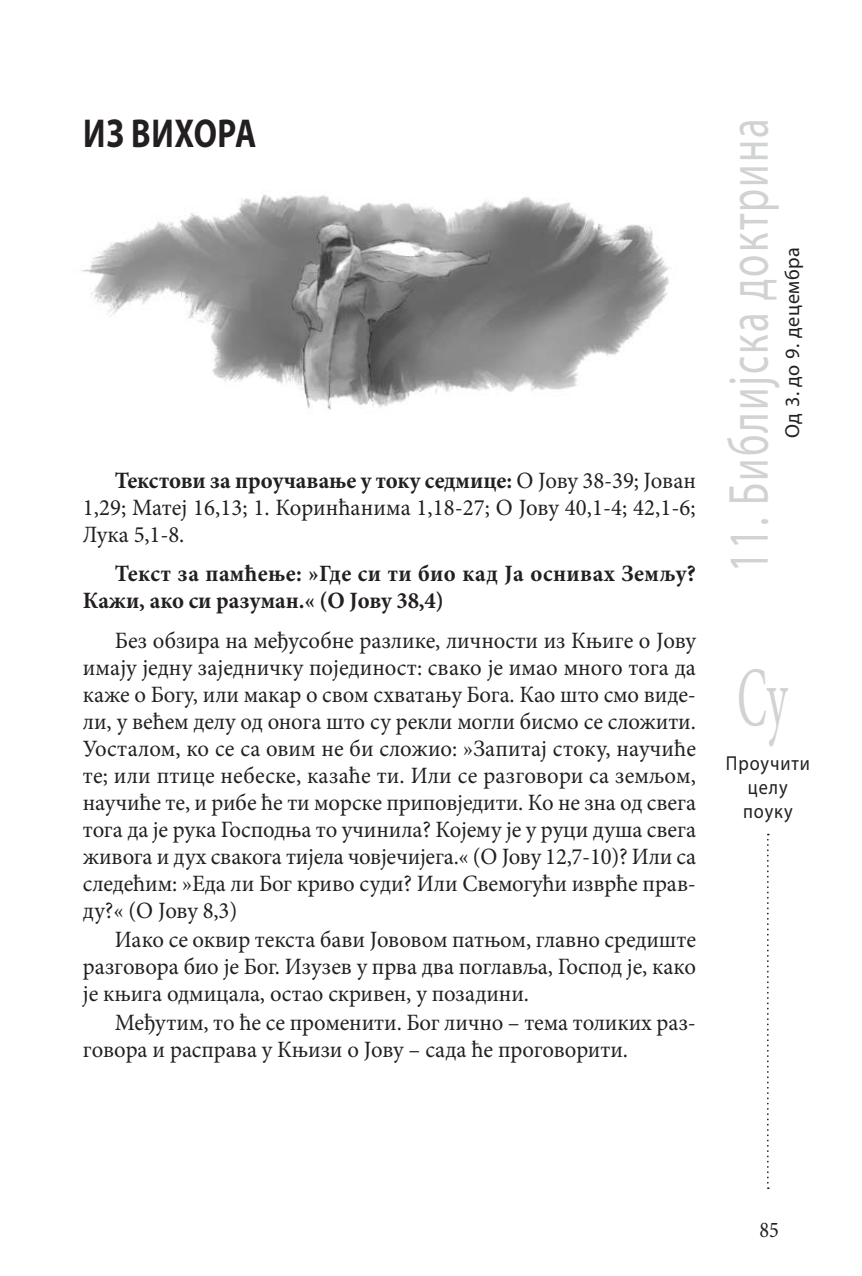
<style>
.page{position:relative;width:862px;height:1276px;background:#fff}
.page>*{position:absolute;margin:0;border:0;box-sizing:border-box;transform-origin:0 0}
.dan{font:84.38px "Minion Pro";color:#d1d2d4;scale:.53 1}
.Bib__dokrina{font:56.7px "Myriad Pro";letter-spacing:.05em;color:#d1d2d4;scale:.71 1}
.Naslov_1{font:700 40.5px "Myriad Pro";letter-spacing:.02em;color:#231f20;scale:.8 1}
.Body_cirilica{font:23.4px/27px "Minion Pro";letter-spacing:-.005em;color:#231f20;text-align:justify}
.Body_cirilica-2{font:700 23.4px/27px "Minion Pro";letter-spacing:.015em;color:#231f20}
.t1{font:22.5px "Minion Pro";color:#231f20;scale:.9 1}
.datum{font:20.25px "Myriad Pro";letter-spacing:.05em;color:#231f20;scale:.9 1}
.datum__od-do{font:20.25px "Myriad Pro";letter-spacing:.03em;color:#231f20}
.s1{font-weight:700}
</style>
<div class="page">
<svg style="left:767px;top:833px;width:1px;height:356px"></svg>
<img style="left:81px;top:194px;width:588px;height:216px">
<p class="Naslov_1" style="left:83px;top:107px;width:218px">ИЗ ВИХОРА</p>
<p class="Body_cirilica" style="left:83px;top:467px;width:614px;text-indent:32px"><span class="s1">Текстови за проучавање у току седмице:</span> О Јову 38-39; Јован 1,29; Матеј 16,13; 1. Коринћанима 1,18-27; О Јову 40,1-4; 42,1-6; Лука 5,1-8.</p>
<p class="Body_cirilica-2" style="left:83px;top:560px;width:614px;text-indent:32px">Текст за памћење: »Где си ти био кад Ја оснивах Земљу?<br>Кажи, ако си разуман.« (О Јову 38,4)</p>
<p class="Body_cirilica" style="left:83px;top:627px;width:614px;text-indent:32px">Без обзира на међусобне разлике, личности из Књиге о Јову имају једну заједничку појединост: свако је имао много тога да каже о Богу, или макар о свом схватању Бога. Као што смо виде&shy;ли, у већем делу од онога што су рекли могли бисмо се сложити.<br>Уосталом, ко се са овим не би сложио: »Запитај стоку, научиће те; или птице небеске, казаће ти. Или се разговори са земљом, научиће те, и рибе ће ти морске приповједити. Ко не зна од свега тога да је рука Господња то учинила? Којему је у руци душа свега живога и дух свакога тијела човјечијега.« (О Јову 12,7-10)? Или са следећим: »Еда ли Бог криво суди? Или Свемогући изврће прав&shy;ду?« (О Јову 8,3)</p>
<p class="Body_cirilica" style="left:83px;top:926px;width:614px;text-indent:32px">Иако се оквир текста бави Јововом патњом, главно средиште разговора био је Бог. Изузев у прва два поглавља, Господ је, како је књига одмицала, остао скривен, у позадини.</p>
<p class="Body_cirilica" style="left:83px;top:1009px;width:614px;text-indent:32px">Међутим, то ће се променити. Бог лично – тема толиких раз&shy;говора и расправа у Књизи о Јову – сада ће проговорити.</p>
<p class="Bib__dokrina" style="left:713px;top:571px;width:639px;rotate:-90deg">11. Библиjскa дoктринa</p>
<p class="datum__od-do" style="left:779px;top:438px;width:193px;rotate:-90deg">Од 3. до 9. децембра</p>
<p class="dan" style="left:736px;top:641px;width:96px">Су</p>
<p class="datum" style="left:725px;top:750px;width:95px">Прoучити</p>
<p class="datum" style="left:747px;top:774px;width:46px">цeлу</p>
<p class="datum" style="left:742px;top:799px;width:57px">пoуку</p>
<p class="t1" style="left:759px;top:1214px;width:23px">85</p>
</div>
